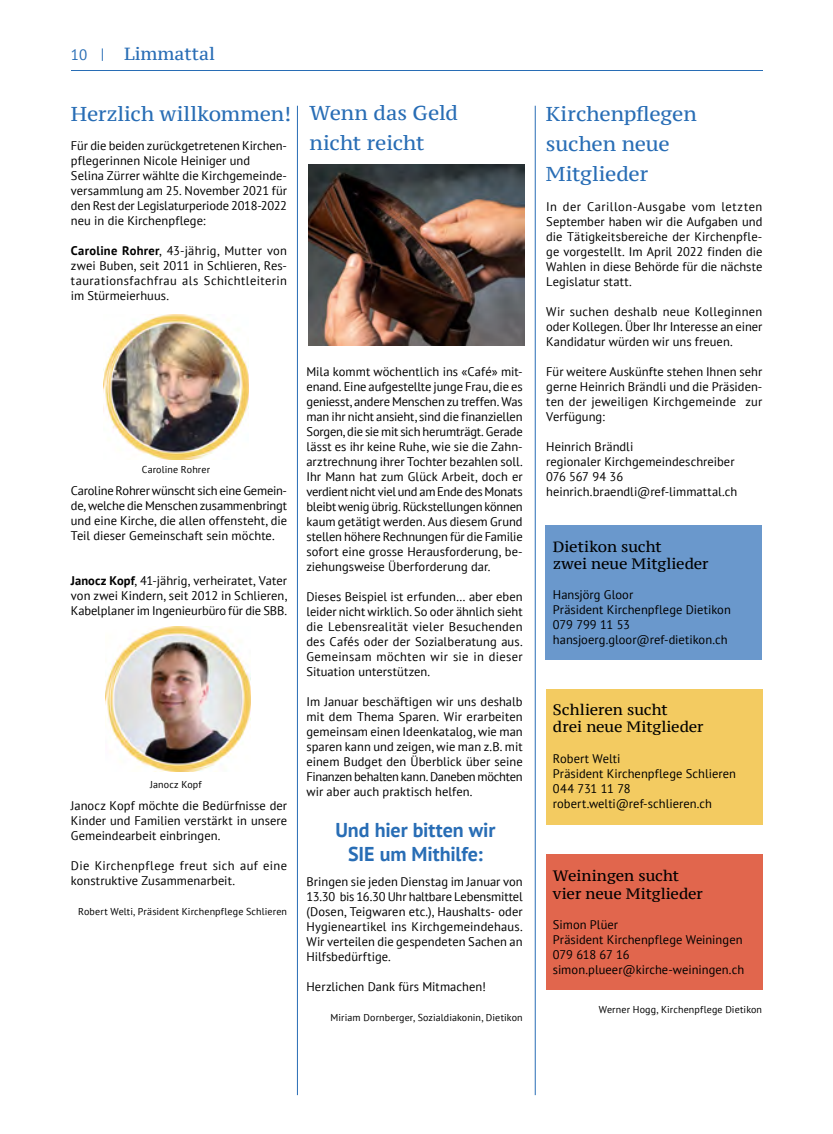
<style>
.page{position:relative;width:833px;height:1134px;background:#fff}
.page>*{position:absolute;margin:0;border:0;box-sizing:border-box;transform-origin:0 0}
.t1{font:20px/30px "PT Serif Caption";letter-spacing:-.01em;color:#286db5}
.t2{font:700 20px/24px "PT Sans";letter-spacing:-.005em;color:#286db5;text-align:center}
.t3{font:17.5px "PT Serif Caption";color:#286db5}
.t4{font:15px/17.5px "PT Serif Caption";letter-spacing:-.005em;color:#000}
.t5{font:15px "PT Sans";color:#286db5}
.t6{font:12.5px/15px "PT Sans";letter-spacing:.005em;color:#000;text-align:justify}
.t7{font:10px "PT Sans";letter-spacing:.015em;color:#000}
.s1{font-weight:700}
</style>
<div class="page">
<hr style="left:71px;top:70px;width:691px;height:1px;background:#286db5">
<img style="left:308px;top:165px;width:216px;height:180px">
<hr style="left:297px;top:106px;width:1px;height:989px;background:#286db5">
<img style="left:103px;top:314px;width:146px;height:146px">
<img style="left:106px;top:626px;width:145px;height:145px">
<div style="left:545px;top:525px;width:216px;height:134px;background:#6a98cc"></div>
<div style="left:547px;top:689px;width:216px;height:135px;background:#f3cb61"></div>
<div style="left:546px;top:854px;width:216px;height:135px;background:#e1664d"></div>
<hr style="left:535px;top:106px;width:1px;height:989px;background:#286db5">
<p class="t5" style="left:71px;top:45px;width:35px">10 |</p>
<h2 class="t3" style="left:124px;top:43px;width:93px">Limmattal</h2>
<h1 class="t1" style="left:309px;top:99px;width:150px;line-height:29.4px;text-indent:-239px">Herzlich willkommen! Wenn das Geld nicht reicht</h1>
<p class="t6" style="left:71px;top:138px;width:218px;text-align:left">Für die beiden zurückgetretenen Kirchen&shy;pflegerinnen Nicole Heiniger und<br>Selina Zürrer wählte die Kirchgemeinde&shy;versammlung am 25. November 2021 für den Rest der Legislaturperiode 2018-2022 neu in die Kirchenpflege:</p>
<p class="t6" style="left:71px;top:243px;width:218px"><span class="s1">Caroline Rohrer</span>, 43-jährig, Mutter von zwei Buben, seit 2011 in Schlieren, Res&shy;taurationsfachfrau als Schichtleiterin im Stürmeierhuus.</p>
<p class="t7" style="left:142px;top:463px;width:70px">Caroline Rohrer</p>
<p class="t6" style="left:71px;top:483px;width:218px">Caroline Rohrer wünscht sich eine Gemein&shy;de, welche die Menschen zusammenbringt und eine Kirche, die allen offensteht, die Teil dieser Gemeinschaft sein möchte.</p>
<p class="t6" style="left:71px;top:573px;width:218px"><span class="s1">Janocz Kopf</span>, 41-jährig, verheiratet, Vater von zwei Kindern, seit 2012 in Schlieren, Kabelplaner im Ingenieurbüro für die SBB.</p>
<p class="t7" style="left:150px;top:778px;width:53px">Janocz Kopf</p>
<p class="t6" style="left:71px;top:798px;width:218px">Janocz Kopf möchte die Bedürfnisse der Kinder und Familien verstärkt in unsere Gemeindearbeit einbringen.</p>
<p class="t6" style="left:71px;top:858px;width:218px">Die Kirchenpflege freut sich auf eine konstruktive Zusammenarbeit.</p>
<p class="t7" style="left:78px;top:905px;width:210px">Robert Welti, Präsident Kirchenpflege Schlieren</p>
<p class="t6" style="left:306px;top:363px;width:218px">Mila kommt wöchentlich ins «Café» mit&shy;enand. Eine aufgestellte junge Frau, die es geniesst, andere Menschen zu treffen. Was man ihr nicht ansieht, sind die finanziellen Sorgen, die sie mit sich herumträgt. Gerade lässt es ihr keine Ruhe, wie sie die Zahn&shy;arztrechnung ihrer Tochter bezahlen soll.<br>Ihr Mann hat zum Glück Arbeit, doch er verdient nicht viel und am Ende des Monats bleibt wenig übrig. Rückstellungen können kaum getätigt werden. Aus diesem Grund stellen höhere Rechnungen für die Familie sofort eine grosse Herausforderung, be&shy;ziehungsweise Überforderung dar.</p>
<p class="t6" style="left:306px;top:588px;width:218px">Dieses Beispiel ist erfunden… aber eben leider nicht wirklich. So oder ähnlich sieht die Lebensrealität vieler Besuchenden des Cafés oder der Sozialberatung aus.<br>Gemeinsam möchten wir sie in dieser Situation unterstützen.</p>
<p class="t6" style="left:306px;top:693px;width:218px">Im Januar beschäftigen wir uns deshalb mit dem Thema Sparen. Wir erarbeiten gemeinsam einen Ideenkatalog, wie man sparen kann und zeigen, wie man z.B. mit einem Budget den Überblick über seine Finanzen behalten kann. Daneben möchten wir aber auch praktisch helfen.</p>
<h1 class="t2" style="left:335px;top:817px;width:161px">Und hier bitten wir<br>SIE um Mithilfe:</h1>
<p class="t6" style="left:306px;top:873px;width:218px">Bringen sie jeden Dienstag im Januar von 13.30 bis 16.30 Uhr haltbare Lebensmittel (Dosen, Teigwaren etc.), Haushalts- oder Hygieneartikel ins Kirchgemeindehaus.<br>Wir verteilen die gespendeten Sachen an Hilfsbedürftige.</p>
<p class="t6" style="left:306px;top:978px;width:181px">Herzlichen Dank fürs Mitmachen!</p>
<p class="t7" style="left:331px;top:1011px;width:193px">Miriam Dornberger, Sozialdiakonin, Dietikon</p>
<h1 class="t1" style="left:546px;top:99px;width:152px">Kirchenpflegen suchen neue<br>Mitglieder</h1>
<p class="t6" style="left:546px;top:198px;width:218px">In der Carillon-Ausgabe vom letzten September haben wir die Aufgaben und die Tätigkeitsbereiche der Kirchenpfle&shy;ge vorgestellt. Im April 2022 finden die Wahlen in diese Behörde für die nächste Legislatur statt.</p>
<p class="t6" style="left:546px;top:303px;width:218px">Wir suchen deshalb neue Kolleginnen oder Kollegen. Über Ihr Interesse an einer Kandidatur würden wir uns freuen.</p>
<p class="t6" style="left:546px;top:363px;width:218px">Für weitere Auskünfte stehen Ihnen sehr gerne Heinrich Brändli und die Präsiden&shy;ten der jeweiligen Kirchgemeinde zur Verfügung:</p>
<p class="t6" style="left:546px;top:438px;width:193px;text-align:left">Heinrich Brändli<br>regionaler Kirchgemeindeschreiber<br>076 567 94 36 heinrich.braendli@ref-limmattal.ch</p>
<p class="t4" style="left:553px;top:538px;width:157px">Dietikon sucht<br>zwei neue Mitglieder</p>
<p class="t6" style="left:553px;top:587px;width:179px;text-align:left">Hansjörg Gloor<br>Präsident Kirchenpflege Dietikon<br>079 799 11 53 hansjoerg.gloor@ref-dietikon.ch</p>
<p class="t4" style="left:553px;top:701px;width:152px">Schlieren sucht<br>drei neue Mitglieder</p>
<p class="t6" style="left:553px;top:751px;width:185px;text-align:left">Robert Welti<br>Präsident Kirchenpflege Schlieren<br>044 731 11 78 robert.welti@ref-schlieren.ch</p>
<p class="t4" style="left:553px;top:867px;width:152px">Weiningen sucht vier neue Mitglieder</p>
<p class="t6" style="left:553px;top:917px;width:193px;text-align:left">Simon Plüer<br>Präsident Kirchenpflege Weiningen<br>079 618 67 16 simon.plueer@kirche-weiningen.ch</p>
<p class="t7" style="left:599px;top:1003px;width:165px">Werner Hogg, Kirchenpflege Dietikon</p>
</div>
